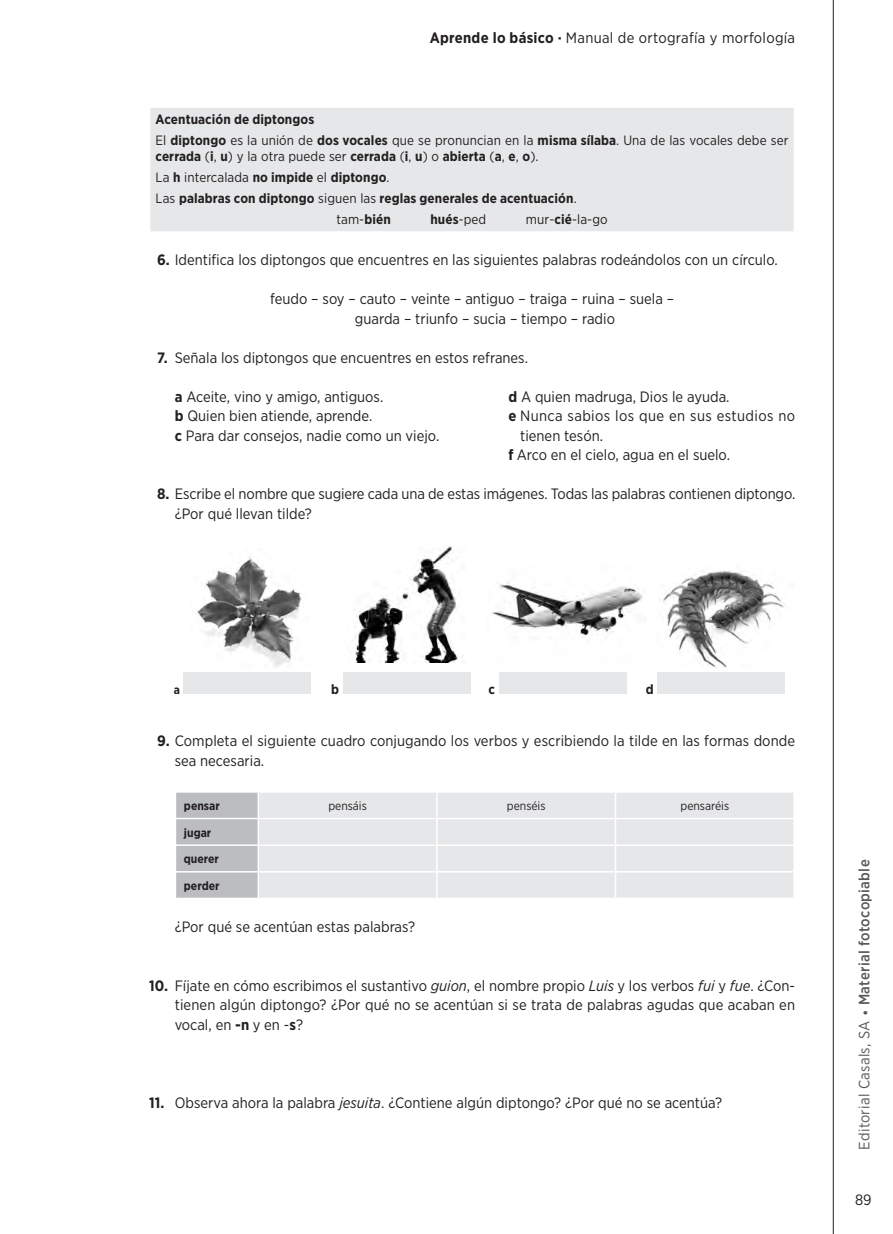
<style>
.page{position:relative;width:893px;height:1234px;background:#fff}
.page>*{position:absolute;margin:0;border:0;box-sizing:border-box;transform-origin:0 0}
._006_pregunta{font:15px/19.5px "Gotham Narrow";color:#231f20}
._006_pregunta-2{font:15px "Gotham Narrow";letter-spacing:.02em;color:#231f20}
._006_pregunta-3{font:15px/19.5px "Gotham Narrow";letter-spacing:.025em;color:#231f20}
._06_texto_general{font:500 15px "Gotham Narrow";letter-spacing:.02em;color:#57585a}
._08_cuadro_libro_ant{font:13.5px/16.5px "Gotham Narrow";letter-spacing:.005em;color:#231f20}
._08_cuadro_libro_ant-2{font:700 13.5px "Gotham Narrow";letter-spacing:.005em;color:#231f20}
.Tabla_contenido_9_11{font:700 13.5px "Gotham Narrow";color:#231f20}
.Tabla_contenido_8_10{font:700 12px "Gotham Narrow";color:#231f20}
.Tabla_contenido_8_10-2{font:12px "Gotham Narrow";color:#231f20}
.s1{font-weight:700}
.s2{font-weight:400}
.s3{font-style:italic}
</style>
<div class="page">
<hr style="left:833px;top:0;width:1px;height:1233px;background:#231f20">
<div style="left:150px;top:107px;width:644px;height:125px;background:#e6e7e9"></div>
<hr style="left:149px;top:106px;width:646px;height:2px;background:#fff">
<hr style="left:149px;top:231px;width:646px;height:2px;background:#fff">
<div style="left:183px;top:672px;width:128px;height:21px;background:#e6e7e9"></div>
<div style="left:343px;top:672px;width:127px;height:21px;background:#e6e7e9"></div>
<div style="left:499px;top:672px;width:127px;height:21px;background:#e6e7e9"></div>
<div style="left:657px;top:672px;width:128px;height:21px;background:#e6e7e9"></div>
<div style="left:259px;top:793px;width:534px;height:104px;background:#e6e7e9"></div>
<hr style="left:436px;top:792px;width:2px;height:25px;background:#fff">
<hr style="left:258px;top:817px;width:179px;height:2px;background:#fff">
<hr style="left:437px;top:817px;width:178px;height:2px;background:#fff">
<hr style="left:436px;top:819px;width:2px;height:25px;background:#fff">
<hr style="left:615px;top:817px;width:180px;height:2px;background:#fff">
<hr style="left:258px;top:844px;width:179px;height:1px;background:#fff">
<hr style="left:437px;top:844px;width:178px;height:1px;background:#fff">
<hr style="left:436px;top:845px;width:2px;height:25px;background:#fff">
<hr style="left:615px;top:844px;width:180px;height:1px;background:#fff">
<hr style="left:258px;top:870px;width:179px;height:2px;background:#fff">
<svg style="left:176px;top:792px;width:82px;height:105px;background:#bfc0c3"></svg>
<hr style="left:437px;top:870px;width:178px;height:2px;background:#fff">
<hr style="left:436px;top:872px;width:2px;height:25px;background:#fff">
<hr style="left:615px;top:870px;width:180px;height:2px;background:#fff">
<svg style="left:615px;top:793px;width:1px;height:104px"></svg>
<img style="left:197px;top:556px;width:105px;height:111px">
<img style="left:355px;top:546px;width:108px;height:116px">
<img style="left:491px;top:582px;width:152px;height:56px">
<img style="left:663px;top:571px;width:122px;height:96px">
<p class="_006_pregunta-2" style="left:430px;top:28px;width:367px"><span class="s1">Aprende lo básico ·</span> Manual de ortografía y morfología</p>
<p class="_08_cuadro_libro_ant-2" style="left:156px;top:110px;width:160px">Acentuación de diptongos</p>
<p class="_08_cuadro_libro_ant" style="left:156px;top:131px;width:634px">El <span class="s1">diptongo</span> es la unión de <span class="s1">dos vocales</span> que se pronuncian en la <span class="s1">misma sílaba</span>. Una de las vocales debe ser <span class="s1">cerrada</span> (<span class="s1">i</span>, <span class="s1">u</span>) y la otra puede ser <span class="s1">cerrada</span> (<span class="s1">i</span>, <span class="s1">u</span>) o <span class="s1">abierta</span> (<span class="s1">a</span>, <span class="s1">e</span>, <span class="s1">o</span>).</p>
<p class="_08_cuadro_libro_ant-2" style="left:156px;top:168px;width:235px"><span class="s2">La</span> h <span class="s2">intercalada</span> no impide <span class="s2">el</span> diptongo<span class="s2">.</span></p>
<p class="_08_cuadro_libro_ant-2" style="left:156px;top:189px;width:423px"><span class="s2">Las</span> palabras con diptongo <span class="s2">siguen las</span> reglas generales de acentuación<span class="s2">.</span></p>
<p class="_08_cuadro_libro_ant" style="left:336px;top:210px;width:56px">tam-<span class="s1">bién</span></p>
<p class="_08_cuadro_libro_ant-2" style="left:430px;top:210px;width:57px">hués<span class="s2">-ped</span></p>
<p class="_08_cuadro_libro_ant" style="left:526px;top:210px;width:83px">mur-<span class="s1">cié</span>-la-go</p>
<p class="_006_pregunta" style="left:157px;top:250px;width:622px"><span class="s1">6.</span> Identifica los diptongos que encuentres en las siguientes palabras rodeándolos con un círculo.</p>
<p class="_006_pregunta" style="left:355px;top:289px;width:321px;text-indent:-85px">feudo – soy – cauto – veinte – antiguo – traiga – ruina – suela – guarda – triunfo – sucia – tiempo – radio</p>
<p class="_006_pregunta" style="left:157px;top:347px;width:372px"><span class="s1">7.</span> Señala los diptongos que encuentres en estos refranes.</p>
<p class="_006_pregunta" style="left:175px;top:386px;width:210px"><span class="s1">a</span> Aceite, vino y amigo, antiguos.</p>
<p class="_006_pregunta" style="left:175px;top:406px;width:199px"><span class="s1">b</span> Quien bien atiende, aprende.</p>
<p class="_006_pregunta" style="left:175px;top:425px;width:266px"><span class="s1">c</span> Para dar consejos, nadie como un viejo.</p>
<p class="_006_pregunta" style="left:508px;top:386px;width:223px"><span class="s1">d</span> A quien madruga, Dios le ayuda.</p>
<p class="_006_pregunta-3" style="left:520px;top:406px;width:276px;text-indent:-12px"><span class="s1">e</span> Nunca sabios los que en sus estudios no tienen tesón.</p>
<p class="_006_pregunta" style="left:508px;top:445px;width:223px"><span class="s1">f</span> Arco en el cielo, agua en el suelo.</p>
<p class="_006_pregunta" style="left:175px;top:484px;width:622px;text-indent:-18px"><span class="s1">8.</span> Escribe el nombre que sugiere cada una de estas imágenes. Todas las palabras contienen diptongo. ¿Por qué llevan tilde?</p>
<p class="Tabla_contenido_8_10" style="left:174px;top:681px;width:8px">a</p>
<p class="Tabla_contenido_9_11" style="left:331px;top:680px;width:9px">b</p>
<p class="Tabla_contenido_9_11" style="left:489px;top:680px;width:8px">c</p>
<p class="Tabla_contenido_9_11" style="left:646px;top:680px;width:9px">d</p>
<p class="_006_pregunta" style="left:175px;top:730px;width:622px;text-indent:-18px"><span class="s1">9.</span> Completa el siguiente cuadro conjugando los verbos y escribiendo la tilde en las formas donde sea necesaria.</p>
<p class="Tabla_contenido_8_10" style="left:184px;top:797px;width:37px">pensar</p>
<p class="Tabla_contenido_8_10-2" style="left:328px;top:798px;width:40px">pensáis</p>
<p class="Tabla_contenido_8_10-2" style="left:507px;top:798px;width:40px">penséis</p>
<p class="Tabla_contenido_8_10-2" style="left:680px;top:798px;width:50px">pensaréis</p>
<p class="Tabla_contenido_8_10" style="left:184px;top:824px;width:29px">jugar</p>
<p class="Tabla_contenido_8_10" style="left:184px;top:851px;width:37px">querer</p>
<p class="Tabla_contenido_8_10" style="left:184px;top:877px;width:37px">perder</p>
<p class="_006_pregunta" style="left:175px;top:916px;width:242px">¿Por qué se acentúan estas palabras?</p>
<p class="_006_pregunta" style="left:175px;top:975px;width:622px;text-align:justify;text-indent:-26px"><span class="s1">10.</span> Fíjate en cómo escribimos el sustantivo <span class="s3">guion</span>, el nombre propio <span class="s3">Luis</span> y los verbos <span class="s3">fui</span> y <span class="s3">fue</span>. ¿Con&shy;tienen algún diptongo? ¿Por qué no se acentúan si se trata de palabras agudas que acaban en vocal, en <span class="s1">-n</span> y en -<span class="s1">s</span>?</p>
<p class="_006_pregunta" style="left:149px;top:1092px;width:574px"><span class="s1">11.</span> Observa ahora la palabra <span class="s3">jesuita</span>. ¿Contiene algún diptongo? ¿Por qué no se acentúa?</p>
<p class="_06_texto_general" style="left:855px;top:1149px;width:291px;rotate:-90deg"><span class="s2">Editorial Casals, SA •</span> Material fotocopiable</p>
<p class="_006_pregunta" style="left:855px;top:1188px;width:18px">89</p>
</div>
